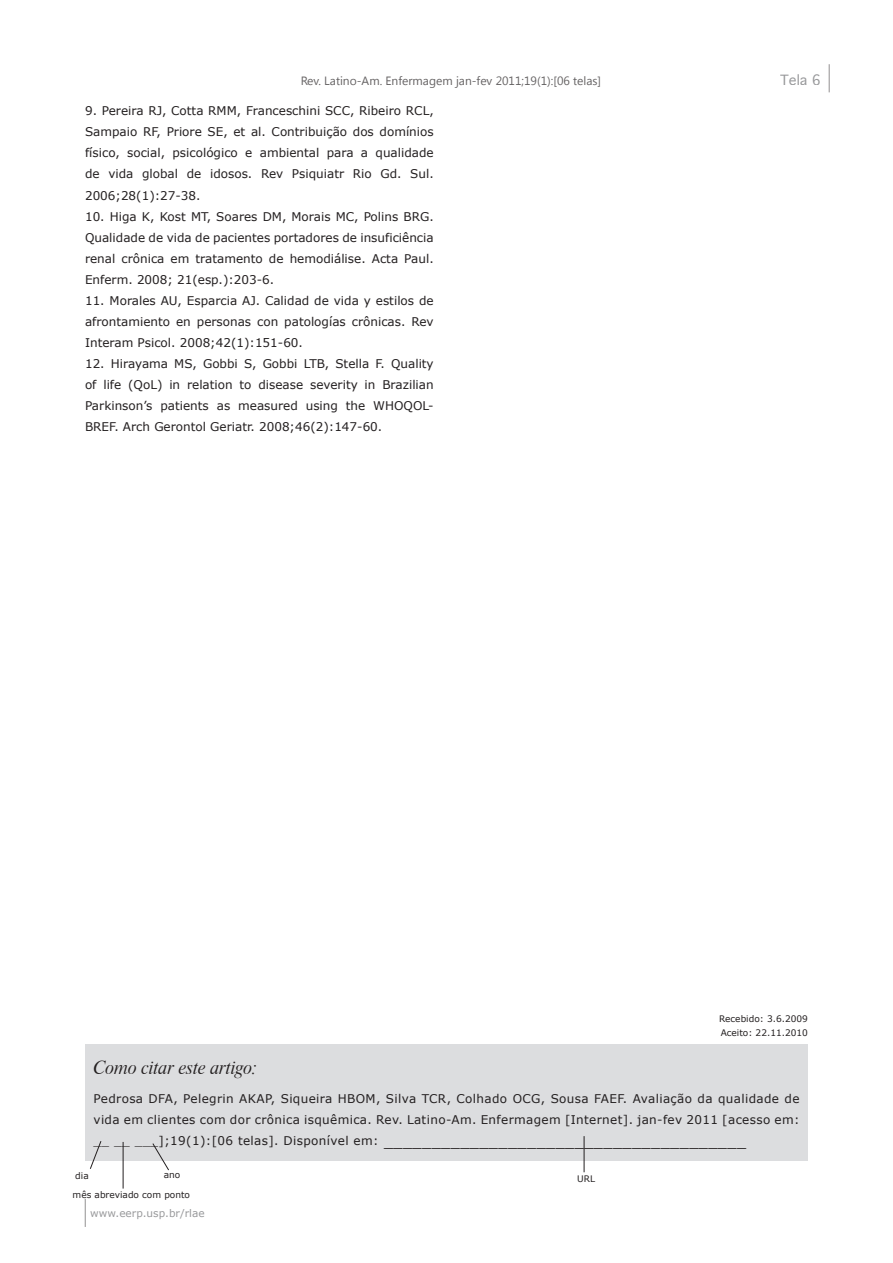
<style>
.page{position:relative;width:893px;height:1263px;background:#fff}
.page>*{position:absolute;margin:0;border:0;box-sizing:border-box;transform-origin:0 0}
.t1{font:18px "Dutch 801 BT Italic Headline";color:#231f20}
.t2{font:13.5px "Geneva";color:#6c6d70}
._18__Referências{font:12px/21px "Verdana";color:#231f20;text-align:justify}
.t3{font:12px "Segoe UI";color:#231f20}
.t4{font:10.5px "Verdana";color:#6c6d70}
._21__Recebido_Aceito{font:9px "Verdana";color:#231f20}
._18__Referências-2{font:9px "Verdana";color:#231f20}
.s1{font-family:"Times New Roman";font-size:18px}
</style>
<div class="page">
<svg style="left:85px;top:1199px;width:1px;height:28px"></svg>
<svg style="left:829px;top:64px;width:1px;height:28px"></svg>
<div style="left:85px;top:1044px;width:723px;height:117px;background:#dcdddf"></div>
<svg style="left:90px;top:1141px;width:11px;height:28px"></svg>
<hr style="left:123px;top:1142px;width:1px;height:46px;background:#231f20">
<svg style="left:152px;top:1143px;width:17px;height:27px"></svg>
<hr style="left:584px;top:1136px;width:1px;height:36px;background:#231f20">
<p class="t3" style="left:300px;top:73px;width:302px">Rev. Latino-Am. Enfermagem jan-fev 2011;19(1):[06 telas]</p>
<p class="_18__Referências" style="left:85px;top:100px;width:350px">9. Pereira RJ, Cotta RMM, Franceschini SCC, Ribeiro RCL, Sampaio RF, Priore SE, et al. Contribuição dos domínios físico, social, psicológico e ambiental para a qualidade de vida global de idosos. Rev Psiquiatr Rio Gd. Sul.<br>2006;28(1):27-38.</p>
<p class="_18__Referências" style="left:85px;top:205px;width:350px">10. Higa K, Kost MT, Soares DM, Morais MC, Polins BRG.<br>Qualidade de vida de pacientes portadores de insuficiência renal crônica em tratamento de hemodiálise. Acta Paul.<br>Enferm. 2008; 21(esp.):203-6.</p>
<p class="_18__Referências" style="left:85px;top:289px;width:350px">11. Morales AU, Esparcia AJ. Calidad de vida y estilos de afrontamiento en personas con patologías crônicas. Rev Interam Psicol. 2008;42(1):151-60.</p>
<p class="_18__Referências" style="left:85px;top:352px;width:350px">12. Hirayama MS, Gobbi S, Gobbi LTB, Stella F. Quality of life (QoL) in relation to disease severity in Brazilian Parkinson’s patients as measured using the WHOQOL-BREF. Arch Gerontol Geriatr. 2008;46(2):147-60.</p>
<p class="t2" style="left:780px;top:71px;width:42px">Tela 6</p>
<p class="_21__Recebido_Aceito" style="left:719px;top:1013px;width:90px">Recebido: 3.6.2009</p>
<p class="_21__Recebido_Aceito" style="left:721px;top:1027px;width:89px">Aceito: 22.11.2010</p>
<p class="t1" style="left:94px;top:1056px;width:165px">Como citar este artigo:</p>
<p class="_18__Referências" style="left:94px;top:1088px;width:707px">Pedrosa DFA, Pelegrin AKAP, Siqueira HBOM, Silva TCR, Colhado OCG, Sousa FAEF. Avaliação da qualidade de vida em clientes com dor crônica isquêmica. Rev. Latino-Am. Enfermagem [Internet]. jan-fev 2011 [acesso em: __ __ ___];19(1):[06 telas]. Disponível em: <span class="s1">______________________________________</span></p>
<p class="_18__Referências-2" style="left:75px;top:1170px;width:15px">dia</p>
<p class="_18__Referências-2" style="left:73px;top:1189px;width:119px">mês abreviado com ponto</p>
<p class="_18__Referências-2" style="left:164px;top:1169px;width:18px">ano</p>
<p class="_18__Referências-2" style="left:577px;top:1173px;width:19px">URL</p>
<p class="t4" style="left:90px;top:1206px;width:116px">www.eerp.usp.br/rlae</p>
</div>
